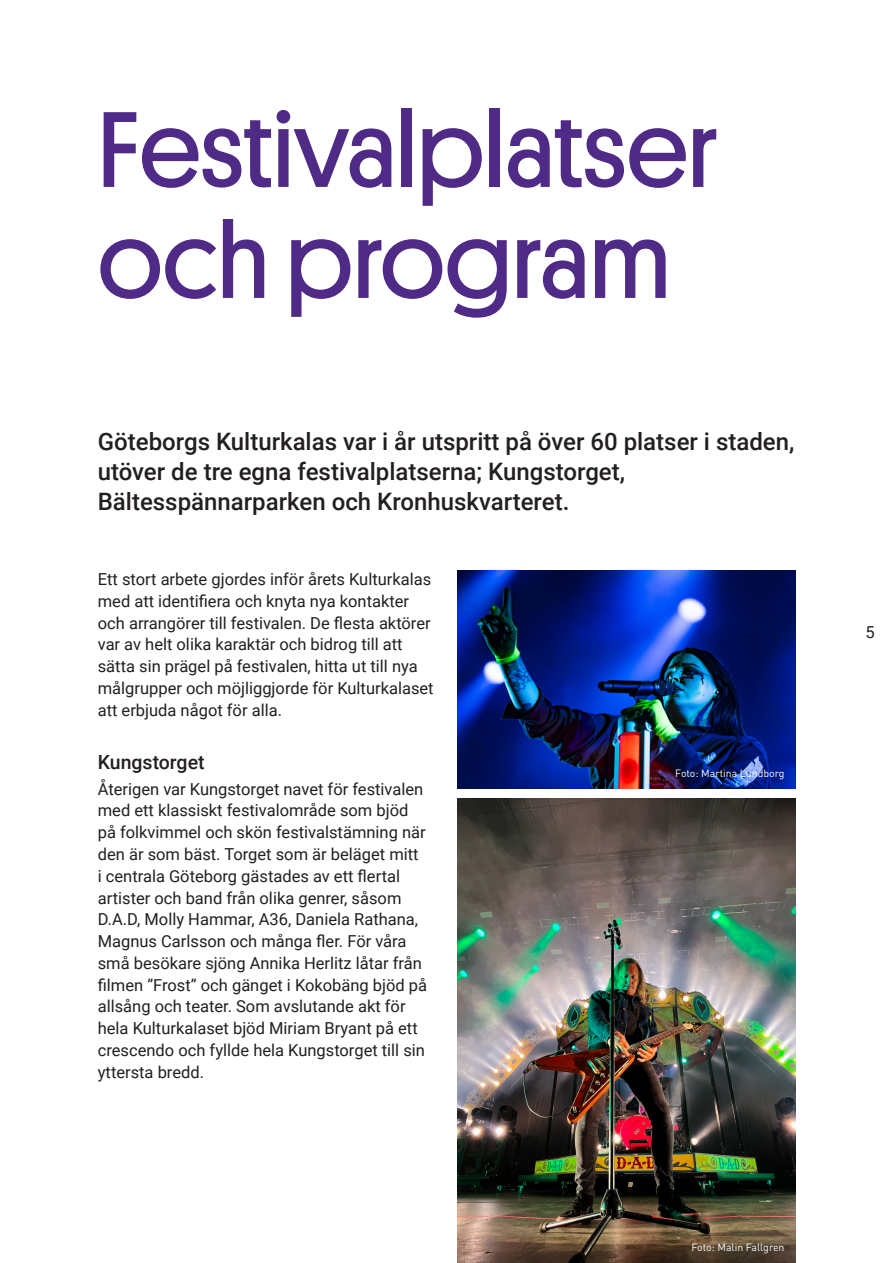
<style>
.page{position:relative;width:893px;height:1263px;background:#fff}
.page>*{position:absolute;margin:0;border:0;box-sizing:border-box;transform-origin:0 0}
.Rubrik_Stor{font:108px/111px "Platform";color:#4f2a86}
.Ingress{font:500 24px/30px "Roboto";color:#231f20}
.Underrubrik{font:500 19.5px "Roboto";color:#231f20}
.Brödtext{font:16.5px/21.8px "Roboto";color:#231f20}
.Foto_byline{font:10.5px "DIN Pro";color:#fff}
</style>
<div class="page">
<img style="left:457px;top:570px;width:338px;height:218px">
<img style="left:457px;top:799px;width:338px;height:464px">
<p class="Rubrik_Stor" style="left:98px;top:87px;width:622px">Festivalplatser och program</p>
<p class="Ingress" style="left:98px;top:425px;width:698px">Göteborgs Kulturkalas var i år utspritt på över 60 platser i staden, utöver de tre egna festivalplatserna; Kungstorget,<br>Bältesspännarparken och Kronhuskvarteret.</p>
<p class="Brödtext" style="left:98px;top:568px;width:337px">Ett stort arbete gjordes inför årets Kulturkalas med att identifiera och knyta nya kontakter och arrangörer till festivalen. De flesta aktörer var av helt olika karaktär och bidrog till att sätta sin prägel på festivalen, hitta ut till nya målgrupper och möjliggjorde för Kulturkalaset att erbjuda något för alla.</p>
<p class="Underrubrik" style="left:98px;top:748px;width:108px">Kungstorget</p>
<p class="Brödtext" style="left:98px;top:777px;width:331px">Återigen var Kungstorget navet för festivalen med ett klassiskt festivalområde som bjöd på folkvimmel och skön festivalstämning när den är som bäst. Torget som är beläget mitt<br>i centrala Göteborg gästades av ett flertal artister och band från olika genrer, såsom D.A.D, Molly Hammar, A36, Daniela Rathana, Magnus Carlsson och många fler. För våra små besökare sjöng Annika Herlitz låtar från filmen ”Frost” och gänget i Kokobäng bjöd på allsång och teater. Som avslutande akt för hela Kulturkalaset bjöd Miriam Bryant på ett crescendo och fyllde hela Kungstorget till sin yttersta bredd.</p>
<p class="Foto_byline" style="left:675px;top:765px;width:111px">Foto: Martina Lundborg</p>
<p class="Foto_byline" style="left:691px;top:1240px;width:95px">Foto: Malin Fallgren</p>
<p class="Brödtext" style="left:865px;top:620px;width:11px">5</p>
</div>
